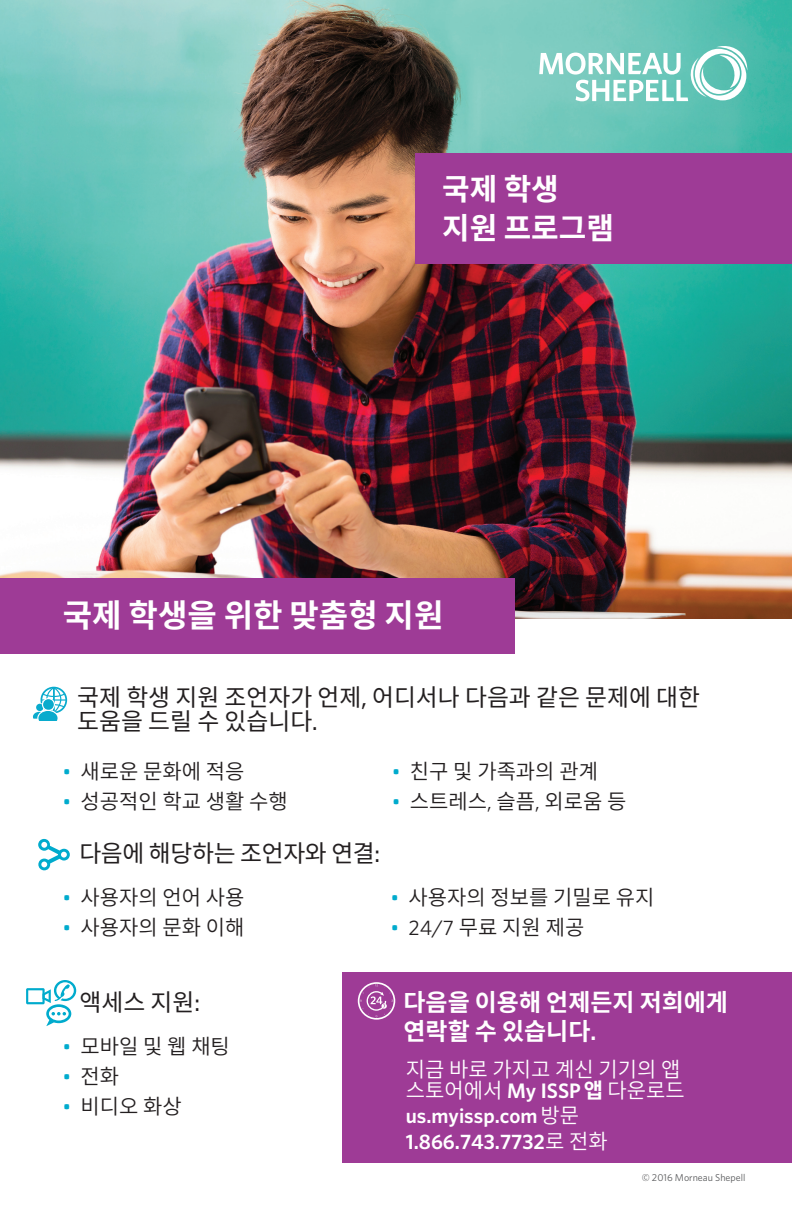
<style>
.page{position:relative;width:792px;height:1224px;background:#fff}
.page>*{position:absolute;margin:0;border:0;box-sizing:border-box;transform-origin:0 0}
.t1{font:700 32px "Noto Sans CJ Kkr";color:#fff}
.t2{font:700 30px/39px "Noto Sans CJ Kkr";color:#fff}
.t3{font:24px/24px "Noto Sans CJ Kkr";color:#231f20}
.t4{font:700 24px/28.8px "Noto Sans CJ Kkr";color:#fff}
.t5{font:600 21px "Noto Sans CJ Kkr";color:#231f20}
.t6{font:600 21px/25.5px "Whitney";color:#fff}
.t7{font:600 21px/21px "Noto Sans CJ Kkr";color:#fff}
.t8{font:10px "Whitney";color:#57585a}
.s1{font-family:"Whitney";font-weight:500}
.s2{font-family:"Whitney";font-weight:400;color:#00abcd}
.s3{font-family:"Whitney";font-weight:400}
.s4{font-family:"Whitney";font-weight:600}
.s5{font-family:"Whitney"}
.s6{font-weight:700}
.s7{font-family:"Noto Sans CJ Kkr"}
</style>
<div class="page">
<div style="left:342px;top:972px;width:450px;height:191px;background:#9e3b96"></div>
<svg style="left:33px;top:687px;width:34px;height:34px"></svg>
<svg style="left:38px;top:839px;width:32px;height:31px"></svg>
<svg style="left:26px;top:980px;width:50px;height:46px"></svg>
<svg style="left:358px;top:982px;width:37px;height:38px"></svg>
<img style="left:0;top:0;width:792px;height:619px">
<div style="left:0;top:579px;width:515px;height:75px;background:#9e3b96"></div>
<div style="left:415px;top:153px;width:377px;height:111px;background:#9e3b96"></div>
<svg style="left:539px;top:46px;width:208px;height:55px"></svg>
<h2 class="t2" style="left:442px;top:170px;width:174px">국제 학생 지원 프로그램</h2>
<h1 class="t1" style="left:63px;top:598px;width:382px">국제 학생을 위한 맞춤형 지원</h1>
<p class="t3" style="left:77px;top:686px;width:624px">국제 학생 지원 조언자가 언제<span class="s1">,</span> 어디서나 다음과 같은 문제에 대한 도움을 드릴 수 있습니다<span class="s1">.</span></p>
<p class="t5" style="left:62px;top:759px;width:184px"><span class="s2">•</span> 새로운 문화에 적응</p>
<p class="t5" style="left:62px;top:789px;width:227px"><span class="s2">•</span> 성공적인 학교 생활 수행</p>
<p class="t3" style="left:79px;top:842px;width:302px">다음에 해당하는 조언자와 연결<span class="s1">:</span></p>
<p class="t5" style="left:63px;top:885px;width:184px"><span class="s2">•</span> 사용자의 언어 사용</p>
<p class="t5" style="left:63px;top:915px;width:184px"><span class="s2">•</span> 사용자의 문화 이해</p>
<p class="t5" style="left:392px;top:759px;width:208px"><span class="s2">•</span> 친구 및 가족과의 관계</p>
<p class="t5" style="left:392px;top:789px;width:236px"><span class="s2">•</span> 스트레스<span class="s3">,</span> 슬픔<span class="s3">,</span> 외로움 등</p>
<p class="t5" style="left:390px;top:885px;width:266px"><span class="s2">•</span> 사용자의 정보를 기밀로 유지</p>
<p class="t5" style="left:390px;top:915px;width:195px"><span class="s2">•</span> <span class="s3">24/7</span> 무료 지원 제공</p>
<p class="t3" style="left:80px;top:991px;width:122px">액세스 지원<span class="s1">:</span></p>
<p class="t4" style="left:404px;top:989px;width:326px">다음을 이용해 언제든지 저희에게 연락할 수 있습니다<span class="s4">.</span></p>
<p class="t5" style="left:62px;top:1035px;width:169px"><span class="s2">•</span> 모바일 및 웹 채팅</p>
<p class="t5" style="left:62px;top:1065px;width:58px"><span class="s2">•</span> 전화</p>
<p class="t5" style="left:62px;top:1095px;width:121px"><span class="s2">•</span> 비디오 화상</p>
<p class="t7" style="left:406px;top:1059px;width:281px">지금 바로 가지고 계신 기기의 앱 스토어에서 <span class="s5">My ISSP</span><span class="s6">앱</span> 다운로드</p>
<p class="t6" style="left:406px;top:1103px;width:204px">us.myissp.com<span class="s7">방문<br></span>1.866.743.7732<span class="s7">로 전화</span></p>
<p class="t8" style="left:642px;top:1171px;width:105px">© 2016 Morneau Shepell</p>
</div>
